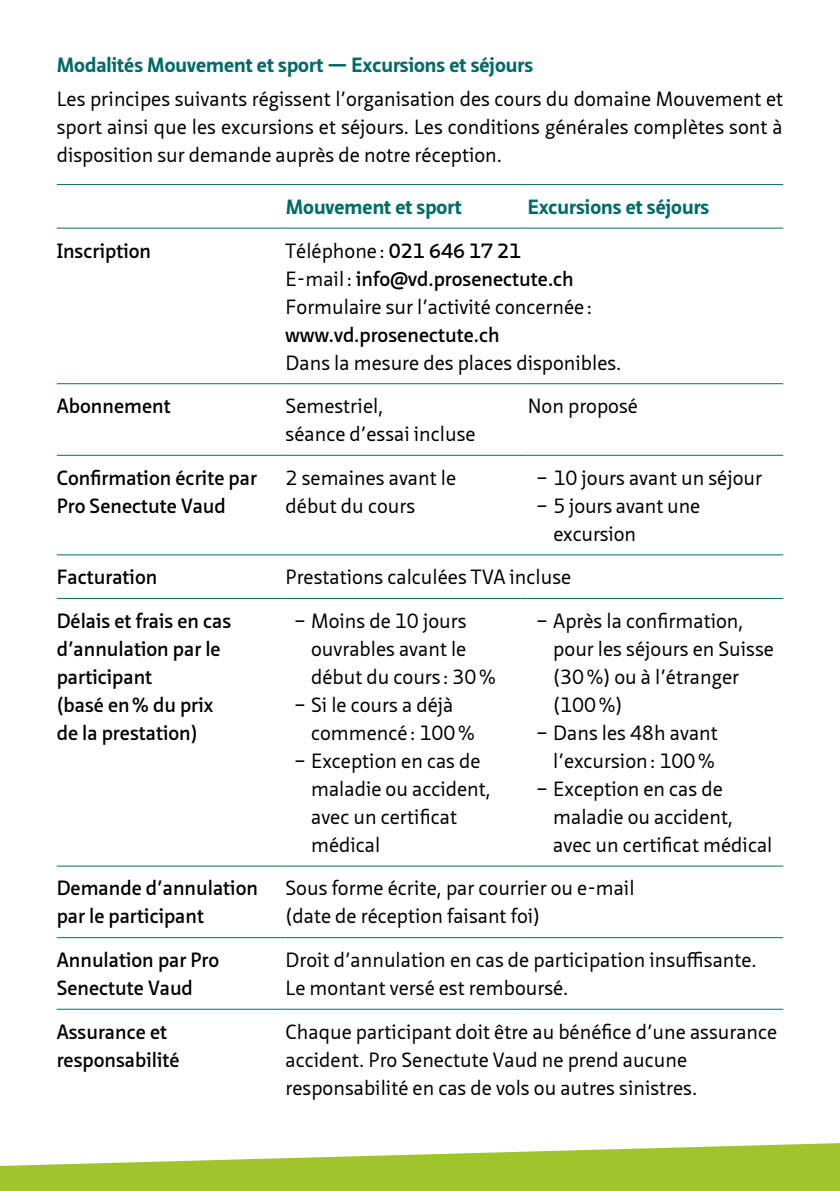
<style>
.page{position:relative;width:840px;height:1191px;background:#fff}
.page>*{position:absolute;margin:0;border:0;box-sizing:border-box;transform-origin:0 0}
.t1{font:20px/28px "Neue Sans Pro";color:#000}
.t2{font:600 20px/28px "Neue Sans Pro";color:#000}
.t3{font:700 20px "Neue Sans Pro";color:#006b6a}
.s1{font-weight:600}
</style>
<div class="page">
<hr style="left:57px;top:228px;width:228px;height:1px;background:#006b6a">
<hr style="left:285px;top:228px;width:242px;height:1px;background:#006b6a">
<hr style="left:527px;top:228px;width:255px;height:1px;background:#006b6a">
<hr style="left:57px;top:383px;width:228px;height:1px;background:#006b6a">
<hr style="left:285px;top:383px;width:242px;height:1px;background:#006b6a">
<hr style="left:527px;top:383px;width:255px;height:1px;background:#006b6a">
<hr style="left:57px;top:455px;width:228px;height:1px;background:#006b6a">
<hr style="left:285px;top:455px;width:242px;height:1px;background:#006b6a">
<hr style="left:527px;top:455px;width:255px;height:1px;background:#006b6a">
<hr style="left:57px;top:554px;width:228px;height:1px;background:#006b6a">
<hr style="left:285px;top:554px;width:242px;height:1px;background:#006b6a">
<hr style="left:527px;top:554px;width:255px;height:1px;background:#006b6a">
<hr style="left:57px;top:598px;width:228px;height:1px;background:#006b6a">
<hr style="left:285px;top:598px;width:242px;height:1px;background:#006b6a">
<hr style="left:527px;top:598px;width:255px;height:1px;background:#006b6a">
<hr style="left:57px;top:865px;width:228px;height:1px;background:#006b6a">
<hr style="left:285px;top:865px;width:242px;height:1px;background:#006b6a">
<hr style="left:527px;top:865px;width:255px;height:1px;background:#006b6a">
<hr style="left:57px;top:937px;width:228px;height:1px;background:#006b6a">
<hr style="left:285px;top:937px;width:242px;height:1px;background:#006b6a">
<hr style="left:527px;top:937px;width:255px;height:1px;background:#006b6a">
<hr style="left:57px;top:1009px;width:228px;height:1px;background:#006b6a">
<hr style="left:285px;top:1009px;width:242px;height:1px;background:#006b6a">
<hr style="left:527px;top:1009px;width:255px;height:1px;background:#006b6a">
<hr style="left:57px;top:184px;width:228px;height:1px;background:#006b6a">
<hr style="left:285px;top:184px;width:242px;height:1px;background:#006b6a">
<hr style="left:527px;top:184px;width:255px;height:1px;background:#006b6a">
<svg style="left:0;top:1143px;width:839px;height:48px;fill:#a0c42b"></svg>
<p class="t3" style="left:57px;top:52px;width:477px">Modalités Mouvement et sport — Excursions et séjours</p>
<p class="t1" style="left:57px;top:84px;width:727px;text-align:justify">Les principes suivants régissent l’organisation des cours du domaine Mouvement et sport ainsi que les excursions et séjours. Les conditions générales complètes sont à disposition sur demande auprès de notre réception.</p>
<p class="t3" style="left:285px;top:194px;width:177px">Mouvement et sport</p>
<p class="t3" style="left:527px;top:194px;width:183px">Excursions et séjours</p>
<p class="t2" style="left:57px;top:236px;width:96px">Inscription</p>
<p class="t1" style="left:285px;top:236px;width:308px">Téléphone: <span class="s1">021 646 17 21<br></span>E-mail: <span class="s1">info@vd.prosenectute.ch<br></span>Formulaire sur l’activité concernée:</p>
<p class="t2" style="left:285px;top:320px;width:215px">www.vd.prosenectute.ch</p>
<p class="t1" style="left:285px;top:348px;width:337px">Dans la mesure des places disponibles.</p>
<p class="t2" style="left:57px;top:392px;width:115px">Abonnement</p>
<p class="t1" style="left:285px;top:392px;width:191px">Semestriel,<br>séance d’essai incluse</p>
<p class="t1" style="left:527px;top:392px;width:112px">Non proposé</p>
<p class="t2" style="left:57px;top:463px;width:199px">Confirmation écrite par<br>Pro Senectute Vaud</p>
<p class="t1" style="left:285px;top:463px;width:172px">2 semaines avant le début du cours</p>
<p class="t1" style="left:536px;top:463px;width:227px">– 10 jours avant un séjour</p>
<p class="t1" style="left:553px;top:491px;width:148px;text-indent:-17px">– 5 jours avant une excursion</p>
<p class="t2" style="left:57px;top:563px;width:102px">Facturation</p>
<p class="t1" style="left:285px;top:563px;width:287px">Prestations calculées TVA incluse</p>
<p class="t2" style="left:57px;top:606px;width:176px">Délais et frais en cas d’annulation par le participant<br>(basé en% du prix de la prestation)</p>
<p class="t1" style="left:311px;top:606px;width:186px;text-indent:-17px">– Moins de 10 jours ouvrables avant le début du cours : 30%</p>
<p class="t1" style="left:553px;top:606px;width:222px;text-indent:-17px">– Après la confirmation, pour les séjours en Suisse (30%) ou à l’étranger (100%)</p>
<p class="t1" style="left:536px;top:718px;width:183px;text-align:right">– Dans les 48h avant l’excursion: 100%</p>
<p class="t1" style="left:553px;top:774px;width:220px;text-indent:-17px">– Exception en cas de maladie ou accident, avec un certificat médical</p>
<p class="t1" style="left:311px;top:690px;width:165px;text-indent:-17px">– Si le cours a déjà commencé: 100%</p>
<p class="t1" style="left:311px;top:746px;width:181px;text-indent:-17px">– Exception en cas de maladie ou accident, avec un certificat médical</p>
<p class="t2" style="left:57px;top:874px;width:203px">Demande d’annulation par le participant</p>
<p class="t1" style="left:285px;top:874px;width:350px">Sous forme écrite, par courrier ou e-mail (date de réception faisant foi)</p>
<p class="t2" style="left:57px;top:945px;width:164px">Annulation par Pro<br>Senectute Vaud</p>
<p class="t1" style="left:285px;top:945px;width:472px">Droit d’annulation en cas de participation insuffisante.<br>Le montant versé est remboursé.</p>
<p class="t2" style="left:57px;top:1017px;width:124px">Assurance et responsabilité</p>
<p class="t1" style="left:285px;top:1017px;width:493px">Chaque participant doit être au bénéfice d’une assurance accident. Pro Senectute Vaud ne prend aucune responsabilité en cas de vols ou autres sinistres.</p>
</div>
